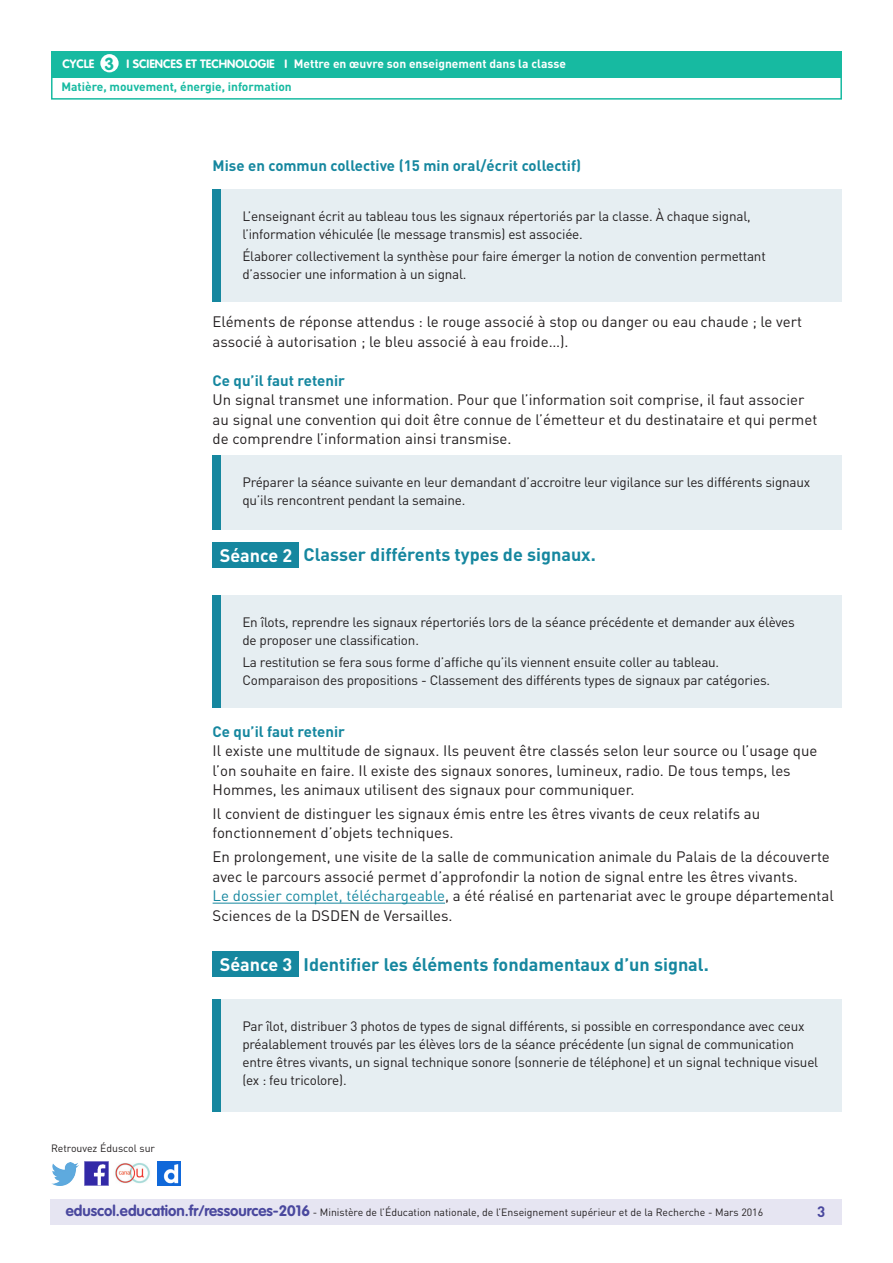
<style>
.page{position:relative;width:893px;height:1263px;background:#fff}
.page>*{position:absolute;margin:0;border:0;box-sizing:border-box;transform-origin:0 0}
._04_Titre_de_niveau{font:700 18px "DIN Pro";color:#16879f}
.t1{font:700 18px "DIN Pro";color:#fff}
.t2{font:700 17.25px "VAG Rounded Std";color:#17baa1}
._06_Texte_courant{font:15px/19.5px "DIN Pro";color:#231f20}
._05_Titre_de_niveau{font:700 15px "DIN Pro";color:#16879f}
.t3{font:700 15px "DIN Pro";color:#4a489e}
._15_texte_encadré{font:13.5px/18px "DIN Pro";letter-spacing:-.015em;color:#231f20}
.t4{font:700 12px "DIN Pro";color:#fff}
.t5{font:700 12px "DIN Pro";color:#17baa1}
.t6{font:700 12px "VAG Rounded Std";color:#fff}
.t7{font:10.5px "DIN Pro";color:#231f20}
.s1{color:#16879f}
.s2{font-family:"VAG Rounded Std";font-weight:700;font-size:15px;color:#4a489e}
</style>
<div class="page">
<div style="left:50px;top:1199px;width:791px;height:26px;background:#e6e5f2"></div>
<div style="left:51px;top:51px;width:791px;height:27px;background:#17baa1"></div>
<div style="left:100px;top:54px;width:19px;height:18px;background:#fff;border-radius:50%"></div>
<div style="left:51px;top:75px;width:791px;height:25px;border:2px solid #17baa1"></div>
<img style="left:85px;top:1162px;width:23px;height:23px">
<img style="left:51px;top:1163px;width:28px;height:22px">
<img style="left:158px;top:1162px;width:22px;height:23px">
<img style="left:115px;top:1163px;width:35px;height:21px">
<hr style="left:213px;top:903px;width:232px;height:1px;background:#16879f">
<div style="left:213px;top:542px;width:86px;height:26px;background:#16879f"></div>
<div style="left:213px;top:951px;width:86px;height:26px;background:#16879f"></div>
<div style="left:213px;top:189px;width:629px;height:113px;background:#e6eef2"></div>
<div style="left:213px;top:189px;width:8px;height:113px;background:#16879f"></div>
<div style="left:213px;top:595px;width:629px;height:113px;background:#e6eef2"></div>
<div style="left:213px;top:595px;width:8px;height:113px;background:#16879f"></div>
<div style="left:213px;top:999px;width:629px;height:113px;background:#e6eef2"></div>
<div style="left:213px;top:999px;width:8px;height:113px;background:#16879f"></div>
<div style="left:213px;top:455px;width:629px;height:74px;background:#e6eef2"></div>
<div style="left:213px;top:455px;width:8px;height:74px;background:#16879f"></div>
<p class="t2" style="left:105px;top:53px;width:11px">3</p>
<p class="t4" style="left:294px;top:55px;width:274px">Mettre en œuvre son enseignement dans la classe</p>
<p class="t5" style="left:61px;top:79px;width:232px">Matière, mouvement, énergie, information</p>
<p class="t6" style="left:63px;top:57px;width:33px">CYCLE</p>
<p class="t6" style="left:127px;top:57px;width:162px">I SCIENCES ET TECHNOLOGIE I</p>
<p class="_05_Titre_de_niveau" style="left:213px;top:155px;width:370px">Mise en commun collective (15 min oral/écrit collectif)</p>
<p class="_15_texte_encadré" style="left:242px;top:206px;width:510px">L’enseignant écrit au tableau tous les signaux répertoriés par la classe. À chaque signal, l’information véhiculée (le message transmis) est associée.</p>
<p class="_15_texte_encadré" style="left:242px;top:247px;width:525px">Élaborer collectivement la synthèse pour faire émerger la notion de convention permettant d’associer une information à un signal.</p>
<p class="_06_Texte_courant" style="left:213px;top:311px;width:591px">Eléments de réponse attendus : le rouge associé à stop ou danger ou eau chaude ; le vert associé à autorisation ; le bleu associé à eau froide…).</p>
<p class="_05_Titre_de_niveau" style="left:213px;top:370px;width:134px">Ce qu’il faut retenir</p>
<p class="_06_Texte_courant" style="left:213px;top:389px;width:606px">Un signal transmet une information. Pour que l’information soit comprise, il faut associer au signal une convention qui doit être connue de l’émetteur et du destinataire et qui permet de comprendre l’information ainsi transmise.</p>
<p class="_15_texte_encadré" style="left:242px;top:472px;width:569px">Préparer la séance suivante en leur demandant d’accroitre leur vigilance sur les différents signaux qu’ils rencontrent pendant la semaine.</p>
<p class="t1" style="left:220px;top:543px;width:74px">Séance 2</p>
<p class="_04_Titre_de_niveau" style="left:304px;top:542px;width:294px">Classer différents types de signaux.</p>
<p class="_15_texte_encadré" style="left:242px;top:612px;width:554px">En îlots, reprendre les signaux répertoriés lors de la séance précédente et demander aux élèves de proposer une classification.</p>
<p class="_15_texte_encadré" style="left:242px;top:653px;width:478px">La restitution se fera sous forme d’affiche qu’ils viennent ensuite coller au tableau.</p>
<p class="_15_texte_encadré" style="left:242px;top:671px;width:529px">Comparaison des propositions - Classement des différents types de signaux par catégories.</p>
<p class="_05_Titre_de_niveau" style="left:213px;top:721px;width:134px">Ce qu’il faut retenir</p>
<p class="_06_Texte_courant" style="left:213px;top:740px;width:606px">Il existe une multitude de signaux. Ils peuvent être classés selon leur source ou l’usage que l’on souhaite en faire. Il existe des signaux sonores, lumineux, radio. De tous temps, les<br>Hommes, les animaux utilisent des signaux pour communiquer.</p>
<p class="_06_Texte_courant" style="left:213px;top:803px;width:549px">Il convient de distinguer les signaux émis entre les êtres vivants de ceux relatifs au fonctionnement d’objets techniques.</p>
<p class="_06_Texte_courant" style="left:213px;top:846px;width:623px">En prolongement, une visite de la salle de communication animale du Palais de la découverte avec le parcours associé permet d’approfondir la notion de signal entre les êtres vivants.<br><span class="s1">Le dossier complet, téléchargeable</span>, a été réalisé en partenariat avec le groupe départemental Sciences de la DSDEN de Versailles.</p>
<p class="t1" style="left:220px;top:952px;width:74px">Séance 3</p>
<p class="_04_Titre_de_niveau" style="left:304px;top:952px;width:407px">Identifier les éléments fondamentaux d’un signal.</p>
<p class="t7" style="left:51px;top:1141px;width:106px">Retrouvez Éduscol sur</p>
<p class="_15_texte_encadré" style="left:242px;top:1016px;width:577px">Par îlot, distribuer 3 photos de types de signal différents, si possible en correspondance avec ceux préalablement trouvés par les élèves lors de la séance précédente (un signal de communication entre êtres vivants, un signal technique sonore (sonnerie de téléphone) et un signal technique visuel (ex : feu tricolore).</p>
<p class="t7" style="left:66px;top:1205px;width:699px"><span class="s2">eduscol.education.fr/ressources-2016</span> - Ministère de l’Éducation nationale, de l’Enseignement supérieur et de la Recherche - Mars 2016</p>
<p class="t3" style="left:817px;top:1201px;width:10px">3</p>
</div>
